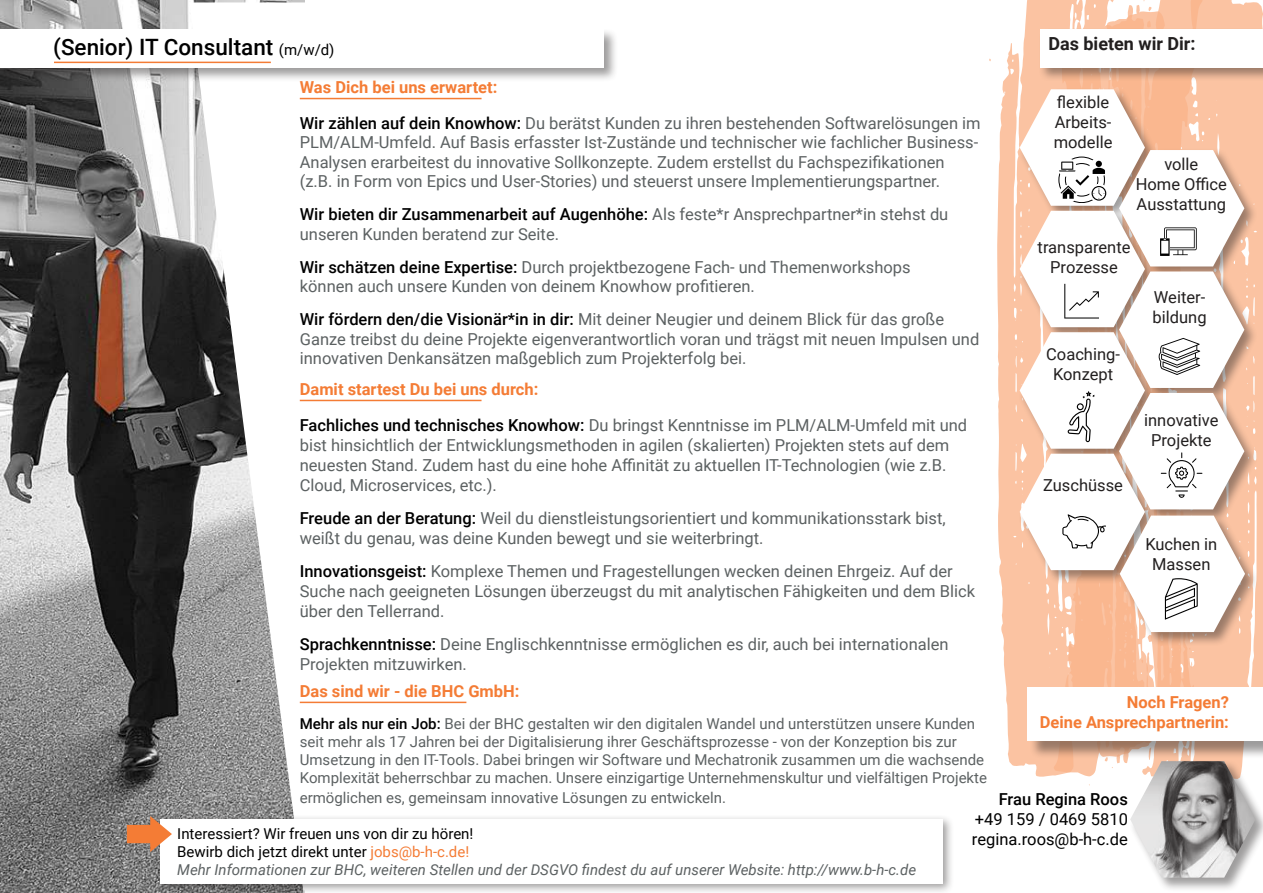
<style>
.page{position:relative;width:1263px;height:893px;background:#fff}
.page>*{position:absolute;margin:0;border:0;box-sizing:border-box;transform-origin:0 0}
.t1{font:500 22.5px "Roboto";color:#000}
.t2{font:700 18px "Roboto";color:#221f1f}
.t3{font:16.5px/19.5px "Roboto";color:#5c6162}
.t4{font:16.5px/19.8px "Roboto";color:#221f1f;text-align:center}
.t5{font:700 16.5px/19.8px "Roboto";color:#f47c35;text-align:right}
.t6{font:16.5px/19.8px "Roboto";color:#000}
.t7{font:500 16.5px "Roboto";color:#000}
.t8{font:15px/18px "Roboto";color:#5c6162}
.t9{font:italic 15px/18px "Roboto";color:#5c6162}
.s1{font-weight:400;font-size:15px}
.s2{font-weight:700;color:#f47c35}
.s3{font-weight:500;color:#000}
.s4{font-style:normal;color:#000}
.s5{font-style:normal;color:#f47c35}
</style>
<div class="page">
<img style="left:0;top:0;width:304px;height:893px">
<svg style="left:189px;top:2px;width:230px;height:812px"></svg>
<div style="left:0;top:28px;width:618px;height:54px;background:#221f1f;opacity:.44"></div>
<div style="left:0;top:30px;width:604px;height:38px;background:#fff"></div>
<hr style="left:54px;top:62px;width:217px;height:1px;background:#f47c35">
<div style="left:1202px;top:0;width:61px;height:687px;background:#fbc3a2"></div>
<svg style="left:997px;top:0;width:131px;height:777px;fill:#fbc3a2"></svg>
<svg style="left:1101px;top:0;width:101px;height:687px;background:#fac4a4"></svg>
<svg style="left:1105px;top:8px;width:3px;height:13px"></svg>
<svg style="left:1145px;top:21px;width:6px;height:7px"></svg>
<svg style="left:1191px;top:661px;width:2px;height:8px"></svg>
<svg style="left:1136px;top:0;width:15px;height:14px"></svg>
<div style="left:1018px;top:87px;width:240px;height:559px;background:#221f1f;opacity:.44"></div>
<div style="left:1038px;top:28px;width:225px;height:54px;background:#221f1f;opacity:.44"></div>
<div style="left:1040px;top:30px;width:223px;height:38px;background:#fff"></div>
<div style="left:1129px;top:759px;width:134px;height:133px;background:#221f1f;opacity:.44"></div>
<img style="left:1130px;top:761px;width:125px;height:117px">
<div style="left:1029px;top:689px;width:234px;height:70px;background:#221f1f;opacity:.44"></div>
<div style="left:1027px;top:687px;width:236px;height:53px;background:#fff"></div>
<svg style="left:1020px;top:89px;width:225px;height:553px"></svg>
<hr style="left:300px;top:98px;width:181px;height:1px;background:#f47c35">
<hr style="left:300px;top:400px;width:181px;height:1px;background:#f47c35">
<hr style="left:300px;top:702px;width:166px;height:1px;background:#f47c35">
<div style="left:155px;top:814px;width:799px;height:79px;background:#221f1f;opacity:.44"></div>
<div style="left:160px;top:819px;width:783px;height:65px;background:#fff"></div>
<svg style="left:127px;top:816px;width:45px;height:36px"></svg>
<h1 class="t1" style="left:53px;top:37px;width:283px">(Senior) IT Consultant <span class="s1">(m/w/d)</span></h1>
<p class="t2" style="left:1048px;top:36px;width:149px">Das bieten wir Dir:</p>
<p class="t3" style="left:300px;top:69px;width:682px;line-height:35.7px"><span class="s2">Was Dich bei uns erwartet:<br></span><span class="s3">Wir zählen auf dein Knowhow:</span> Du berätst Kunden zu ihren bestehenden Softwarelösungen im</p>
<p class="t3" style="left:300px;top:132px;width:680px">PLM/ALM-Umfeld. Auf Basis erfasster Ist-Zustände und technischer wie fachlicher Business-<br>Analysen erarbeitest du innovative Sollkonzepte. Zudem erstellst du Fachspezi昀椀kationen (z.B. in Form von Epics und User-Stories) und steuerst unsere Implementierungspartner.</p>
<p class="t3" style="left:300px;top:204px;width:650px"><span class="s3">Wir bieten dir Zusammenarbeit auf Augenhöhe:</span> Als feste*r Ansprechpartner*in stehst du unseren Kunden beratend zur Seite.</p>
<p class="t3" style="left:300px;top:257px;width:612px"><span class="s3">Wir schätzen deine Expertise:</span> Durch projektbezogene Fach- und Themenworkshops können auch unsere Kunden von deinem Knowhow pro昀椀tieren.</p>
<p class="t3" style="left:300px;top:309px;width:681px"><span class="s3">Wir fördern den/die Visionär*in in dir:</span> Mit deiner Neugier und deinem Blick für das große<br>Ganze treibst du deine Projekte eigenverantwortlich voran und trägst mit neuen Impulsen und innovativen Denkansätzen maßgeblich zum Projekterfolg bei.</p>
<p class="t3" style="left:300px;top:371px;width:669px;line-height:36px"><span class="s2">Damit startest Du bei uns durch:<br></span><span class="s3">Fachliches und technisches Knowhow:</span> Du bringst Kenntnisse im PLM/ALM-Umfeld mit und</p>
<p class="t3" style="left:300px;top:434px;width:651px">bist hinsichtlich der Entwicklungsmethoden in agilen (skalierten) Projekten stets auf dem neuesten Stand. Zudem hast du eine hohe A昀케nität zu aktuellen IT-Technologien (wie z.B.<br>Cloud, Microservices, etc.).</p>
<p class="t3" style="left:300px;top:507px;width:647px"><span class="s3">Freude an der Beratung:</span> Weil du dienstleistungsorientiert und kommunikationsstark bist, weißt du genau, was deine Kunden bewegt und sie weiterbringt.</p>
<p class="t3" style="left:300px;top:560px;width:677px"><span class="s3">Innovationsgeist:</span> Komplexe Themen und Fragestellungen wecken deinen Ehrgeiz. Auf der<br>Suche nach geeigneten Lösungen überzeugst du mit analytischen Fähigkeiten und dem Blick über den Tellerrand.</p>
<p class="t3" style="left:300px;top:633px;width:650px"><span class="s3">Sprachkenntnisse:</span> Deine Englischkenntnisse ermöglichen es dir, auch bei internationalen<br>Projekten mitzuwirken.</p>
<p class="t5" style="left:300px;top:683px;width:221px">Das sind wir - die BHC GmbH:</p>
<p class="t8" style="left:300px;top:714px;width:689px"><span class="s3">Mehr als nur ein Job:</span> Bei der BHC gestalten wir den digitalen Wandel und unterstützen unsere Kunden seit mehr als 17 Jahren bei der Digitalisierung ihrer Geschäftsprozesse - von der Konzeption bis zur Umsetzung in den IT-Tools. Dabei bringen wir Software und Mechatronik zusammen um die wachsende Komplexität beherrschbar zu machen. Unsere einzigartige Unternehmenskultur und vielfältigen Projekte</p>
<p class="t8" style="left:300px;top:788px;width:428px">ermöglichen es, gemeinsam innovative Lösungen zu entwickeln.</p>
<p class="t9" style="left:177px;top:824px;width:740px"><span class="s4">Interessiert? Wir freuen uns von dir zu hören!<br>Bewirb dich jetzt direkt unter</span> <span class="s5">jobs@b-h-c.de!<br></span>Mehr Informationen zur BHC, weiteren Stellen und der DSGVO 昀椀ndest du auf unserer Website: http://www.b-h-c.de</p>
<p class="t4" style="left:1054px;top:92px;width:60px;text-align:left">昀氀exible<br>Arbeits&shy;modelle</p>
<p class="t4" style="left:1136px;top:154px;width:93px">volle<br>Home O昀케ce<br>Ausstattung</p>
<p class="t4" style="left:1037px;top:237px;width:94px">transparente<br>Prozesse</p>
<p class="t4" style="left:1152px;top:287px;width:56px;text-align:left">Weiter&shy;bildung</p>
<p class="t4" style="left:1046px;top:344px;width:75px">Coaching-<br>Konzept</p>
<p class="t4" style="left:1144px;top:409px;width:76px">innovative<br>Projekte</p>
<p class="t4" style="left:1043px;top:475px;width:81px">Zuschüsse</p>
<p class="t4" style="left:1145px;top:534px;width:74px">Kuchen in<br>Massen</p>
<p class="t5" style="left:1040px;top:693px;width:191px">Noch Fragen?<br>Deine Ansprechpartnerin:</p>
<p class="t7" style="left:999px;top:792px;width:131px">Frau Regina Roos</p>
<p class="t6" style="left:972px;top:809px;width:158px">+49 159 / 0469 5810 regina.roos@b-h-c.de</p>
</div>
